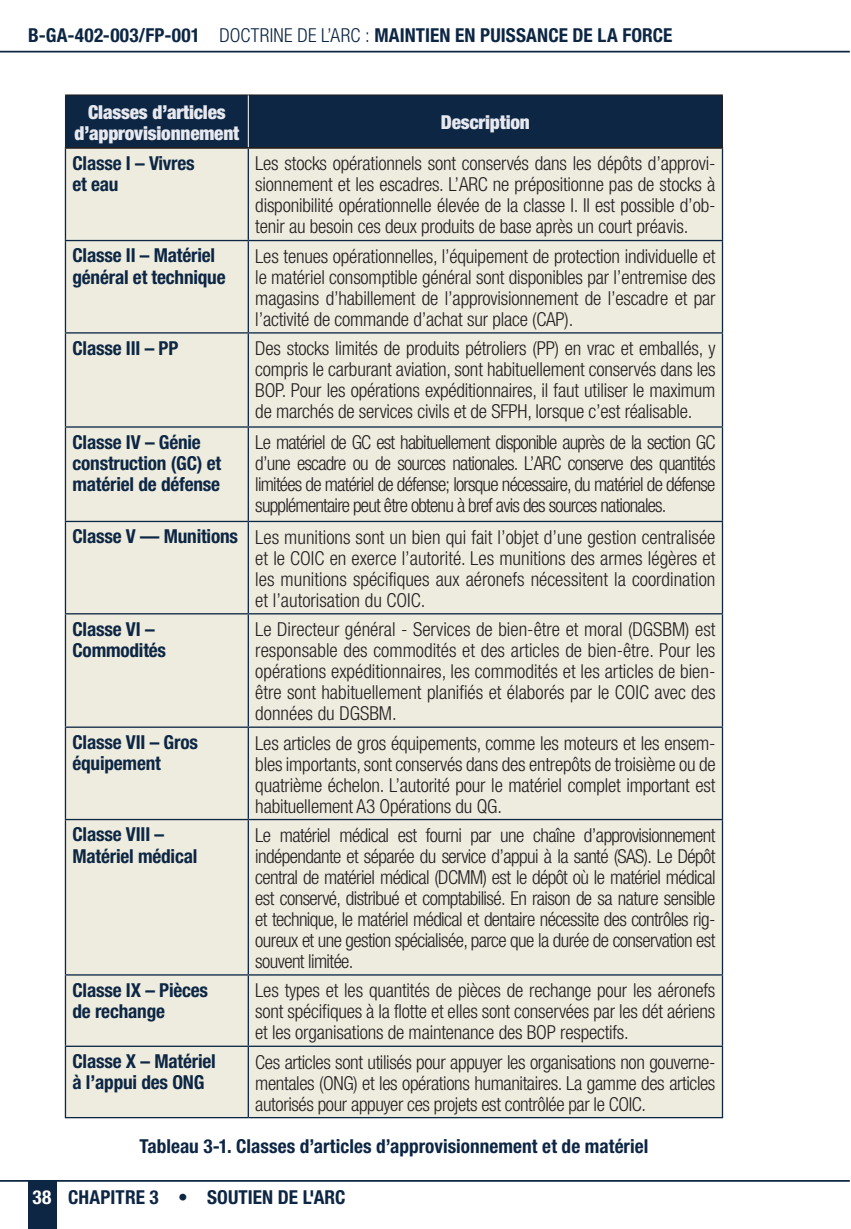
<style>
.page{position:relative;width:851px;height:1229px;background:#fff}
.page>*{position:absolute;margin:0;border:0;box-sizing:border-box;transform-origin:0 0}
.t1{font:300 condensed 19.25px/21px "Helvetica Neue";letter-spacing:-.01em;color:#231f20;text-align:justify}
.t2{font:700 condensed 19.25px/21px "Helvetica Neue";letter-spacing:-.01em;color:#0c2644}
.t3{font:900 condensed 19.25px/21px "Helvetica Neue";letter-spacing:-.01em;color:#e7e9ef;text-align:center}
.s1{font-weight:300}
.s2{font-weight:700;color:#0c2644}
.s3{color:#fff}
</style>
<div class="page">
<div style="left:28px;top:1180px;width:28px;height:48px;background:#0c2644"></div>
<hr style="left:0;top:1180px;width:849px;height:1px;background:#0c2644">
<hr style="left:0;top:51px;width:849px;height:1px;background:#0c2644">
<div style="left:66px;top:95px;width:656px;height:52px;background:#0c2644"></div>
<div style="left:66px;top:149px;width:655px;height:968px;background:#edecdf"></div>
<hr style="left:65px;top:94px;width:183px;height:1px;background:#231f20">
<hr style="left:65px;top:95px;width:1px;height:52px;background:#231f20">
<hr style="left:248px;top:94px;width:475px;height:1px;background:#231f20">
<hr style="left:722px;top:95px;width:1px;height:52px;background:#231f20">
<hr style="left:65px;top:147px;width:183px;height:2px;background:#231f20">
<hr style="left:248px;top:147px;width:475px;height:2px;background:#231f20">
<hr style="left:65px;top:149px;width:1px;height:91px;background:#0c2644">
<hr style="left:248px;top:149px;width:1px;height:91px;background:#0c2644">
<hr style="left:721px;top:149px;width:2px;height:91px;background:#0c2644">
<hr style="left:65px;top:240px;width:183px;height:1px;background:#0c2644">
<hr style="left:65px;top:241px;width:1px;height:91px;background:#0c2644">
<hr style="left:248px;top:240px;width:475px;height:1px;background:#0c2644">
<hr style="left:248px;top:241px;width:1px;height:91px;background:#0c2644">
<hr style="left:721px;top:241px;width:2px;height:91px;background:#0c2644">
<hr style="left:65px;top:332px;width:183px;height:1px;background:#0c2644">
<hr style="left:65px;top:333px;width:1px;height:93px;background:#0c2644">
<hr style="left:248px;top:332px;width:475px;height:1px;background:#0c2644">
<hr style="left:248px;top:333px;width:1px;height:93px;background:#0c2644">
<hr style="left:721px;top:333px;width:2px;height:93px;background:#0c2644">
<hr style="left:65px;top:426px;width:183px;height:1px;background:#0c2644">
<hr style="left:65px;top:427px;width:1px;height:94px;background:#0c2644">
<hr style="left:248px;top:426px;width:475px;height:1px;background:#0c2644">
<hr style="left:248px;top:427px;width:1px;height:94px;background:#0c2644">
<hr style="left:721px;top:427px;width:2px;height:94px;background:#0c2644">
<hr style="left:65px;top:521px;width:183px;height:1px;background:#0c2644">
<hr style="left:65px;top:522px;width:1px;height:91px;background:#0c2644">
<hr style="left:248px;top:521px;width:475px;height:1px;background:#0c2644">
<hr style="left:248px;top:522px;width:1px;height:91px;background:#0c2644">
<hr style="left:721px;top:522px;width:2px;height:91px;background:#0c2644">
<hr style="left:65px;top:613px;width:183px;height:1px;background:#0c2644">
<hr style="left:65px;top:614px;width:1px;height:112px;background:#0c2644">
<hr style="left:248px;top:613px;width:475px;height:1px;background:#0c2644">
<hr style="left:248px;top:614px;width:1px;height:112px;background:#0c2644">
<hr style="left:721px;top:614px;width:2px;height:112px;background:#0c2644">
<hr style="left:65px;top:726px;width:183px;height:2px;background:#0c2644">
<hr style="left:65px;top:728px;width:1px;height:91px;background:#0c2644">
<hr style="left:248px;top:726px;width:475px;height:2px;background:#0c2644">
<hr style="left:248px;top:728px;width:1px;height:91px;background:#0c2644">
<hr style="left:721px;top:728px;width:2px;height:91px;background:#0c2644">
<hr style="left:65px;top:819px;width:183px;height:1px;background:#0c2644">
<hr style="left:65px;top:820px;width:1px;height:154px;background:#0c2644">
<hr style="left:248px;top:819px;width:475px;height:1px;background:#0c2644">
<hr style="left:248px;top:820px;width:1px;height:154px;background:#0c2644">
<hr style="left:721px;top:820px;width:2px;height:154px;background:#0c2644">
<hr style="left:65px;top:974px;width:183px;height:1px;background:#0c2644">
<hr style="left:65px;top:975px;width:1px;height:70px;background:#0c2644">
<hr style="left:248px;top:974px;width:475px;height:1px;background:#0c2644">
<hr style="left:248px;top:975px;width:1px;height:70px;background:#0c2644">
<hr style="left:721px;top:975px;width:2px;height:70px;background:#0c2644">
<hr style="left:65px;top:1045px;width:183px;height:2px;background:#0c2644">
<hr style="left:65px;top:1047px;width:1px;height:70px;background:#0c2644">
<hr style="left:65px;top:1117px;width:183px;height:1px;background:#0c2644">
<hr style="left:248px;top:1045px;width:475px;height:2px;background:#0c2644">
<hr style="left:248px;top:1047px;width:1px;height:70px;background:#0c2644">
<hr style="left:721px;top:1047px;width:2px;height:70px;background:#0c2644">
<hr style="left:248px;top:1117px;width:475px;height:1px;background:#0c2644">
<hr style="left:248px;top:95px;width:1px;height:52px;background:#fff">
<p class="t2" style="left:28px;top:24px;width:645px">B-GA-402-003/FP-001 <span class="s1">DOCTRINE DE L’ARC :</span> MAINTIEN EN PUISSANCE DE LA FORCE</p>
<p class="t3" style="left:75px;top:101px;width:166px">Classes d’articles d’approvisionnement</p>
<p class="t3" style="left:441px;top:112px;width:90px">Description</p>
<p class="t2" style="left:72px;top:152px;width:124px">Classe I – Vivres et eau</p>
<p class="t1" style="left:255px;top:153px;width:461px">Les stocks opérationnels sont conservés dans les dépôts d’approvi&shy;sionnement et les escadres. L’ARC ne prépositionne pas de stocks à disponibilité opérationnelle élevée de la classe I. Il est possible d’ob&shy;tenir au besoin ces deux produits de base après un court préavis.</p>
<p class="t2" style="left:72px;top:245px;width:155px">Classe II – Matériel général et technique</p>
<p class="t1" style="left:255px;top:245px;width:461px">Les tenues opérationnelles, l’équipement de protection individuelle et le matériel consomptible général sont disponibles par l’entremise des magasins d’habillement de l’approvisionnement de l’escadre et par l’activité de commande d’achat sur place (CAP).</p>
<p class="t2" style="left:72px;top:337px;width:107px">Classe III – PP</p>
<p class="t1" style="left:255px;top:338px;width:461px">Des stocks limités de produits pétroliers (PP) en vrac et emballés, y compris le carburant aviation, sont habituellement conservés dans les BOP. Pour les opérations expéditionnaires, il faut utiliser le maximum de marchés de services civils et de SFPH, lorsque c’est réalisable.</p>
<p class="t2" style="left:72px;top:431px;width:150px">Classe IV – Génie construction (GC) et matériel de défense</p>
<p class="t1" style="left:255px;top:432px;width:461px">Le matériel de GC est habituellement disponible auprès de la section GC d’une escadre ou de sources nationales. L’ARC conserve des quantités limitées de matériel de défense; lorsque nécessaire, du matériel de défense supplémentaire peut être obtenu à bref avis des sources nationales.</p>
<p class="t1" style="left:255px;top:526px;width:461px;text-indent:-183px"><span class="s2">Classe V — Munitions</span> Les munitions sont un bien qui fait l’objet d’une gestion centralisée et le COIC en exerce l’autorité. Les munitions des armes légères et les munitions spécifiques aux aéronefs nécessitent la coordination et l’autorisation du COIC.</p>
<p class="t2" style="left:72px;top:618px;width:95px">Classe VI –<br>Commodités</p>
<p class="t1" style="left:255px;top:618px;width:461px">Le Directeur général - Services de bien-être et moral (DGSBM) est responsable des commodités et des articles de bien-être. Pour les opérations expéditionnaires, les commodités et les articles de bien&shy;être sont habituellement planifiés et élaborés par le COIC avec des données du DGSBM.</p>
<p class="t2" style="left:72px;top:731px;width:127px">Classe VII – Gros équipement</p>
<p class="t1" style="left:255px;top:732px;width:461px">Les articles de gros équipements, comme les moteurs et les ensem&shy;bles importants, sont conservés dans des entrepôts de troisième ou de quatrième échelon. L’autorité pour le matériel complet important est habituellement A3 Opérations du QG.</p>
<p class="t2" style="left:72px;top:824px;width:126px">Classe VIII –<br>Matériel médical</p>
<p class="t1" style="left:255px;top:824px;width:461px">Le matériel médical est fourni par une chaîne d’approvisionnement indépendante et séparée du service d’appui à la santé (SAS). Le Dépôt central de matériel médical (DCMM) est le dépôt où le matériel médical est conservé, distribué et comptabilisé. En raison de sa nature sensible et technique, le matériel médical et dentaire nécessite des contrôles rig&shy;oureux et une gestion spécialisée, parce que la durée de conservation est souvent limitée.</p>
<p class="t2" style="left:72px;top:979px;width:137px">Classe IX – Pièces de rechange</p>
<p class="t1" style="left:255px;top:979px;width:461px">Les types et les quantités de pièces de rechange pour les aéronefs sont spécifiques à la flotte et elles sont conservées par les dét aériens et les organisations de maintenance des BOP respectifs.</p>
<p class="t2" style="left:72px;top:1050px;width:145px">Classe X – Matériel à l’appui des ONG</p>
<p class="t1" style="left:255px;top:1051px;width:461px">Ces articles sont utilisés pour appuyer les organisations non gouverne&shy;mentales (ONG) et les opérations humanitaires. La gamme des articles autorisés pour appuyer ces projets est contrôlée par le COIC.</p>
<p class="t2" style="left:139px;top:1135px;width:510px">Tableau 3-1. Classes d’articles d’approvisionnement et de matériel</p>
<p class="t2" style="left:33px;top:1186px;width:314px"><span class="s3">38</span> CHAPITRE 3 • SOUTIEN DE L'ARC</p>
</div>
